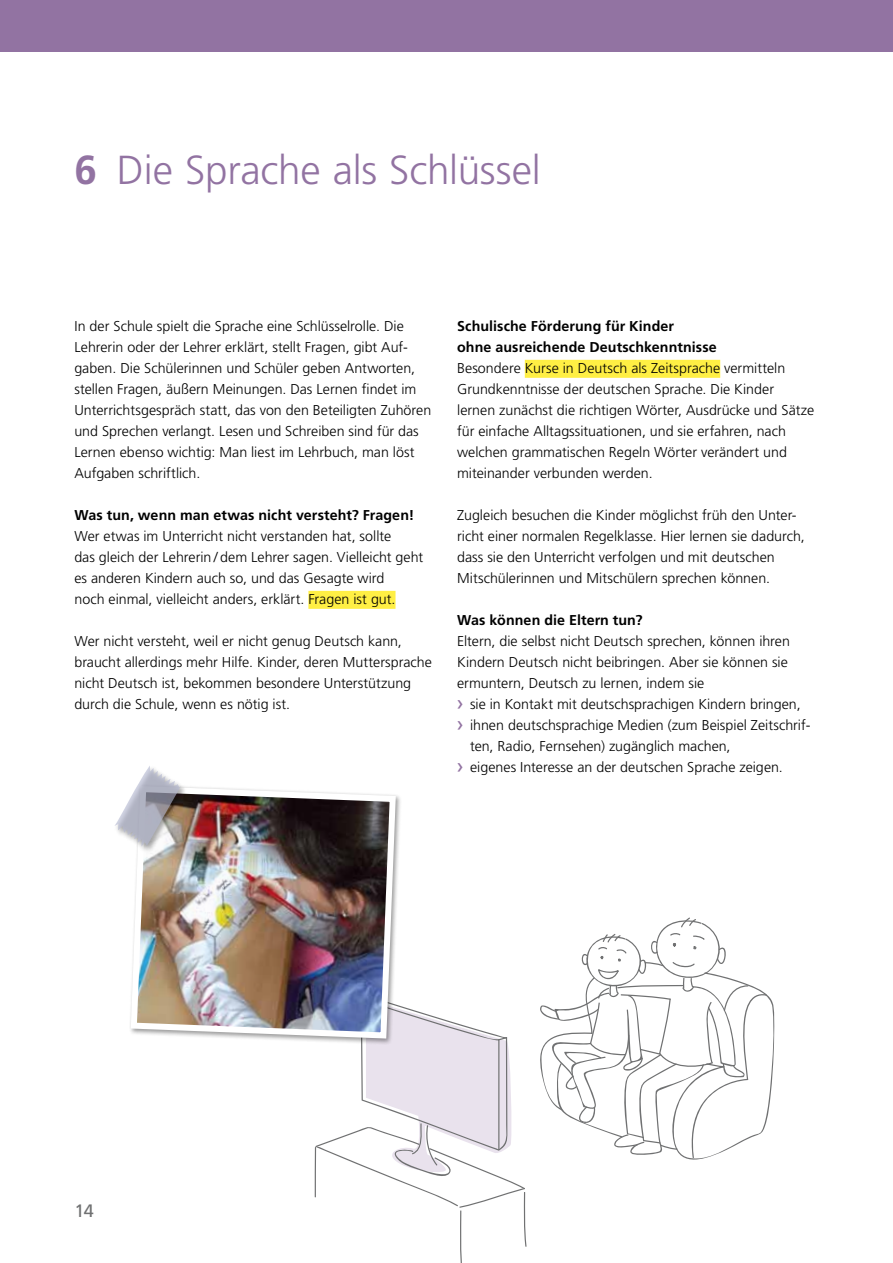
<style>
.page{position:relative;width:893px;height:1263px;background:#fff}
.page>*{position:absolute;margin:0;border:0;box-sizing:border-box;transform-origin:0 0}
.t1{font:300 40.5px "Frutiger LT Std";letter-spacing:-.005em;color:#9273a2}
.t2{font:18px "Frutiger LT Std";color:#707172}
.t3{font:300 14.25px/21px "Frutiger LT Std";color:#000}
.t4{font:700 14.25px/21px "Frutiger LT Std";letter-spacing:.005em;color:#000}
.s1{font-weight:700}
.s2{font-weight:400;font-size:21px;color:#9273a2}
</style>
<div class="page">
<svg style="left:315px;top:1006px;width:212px;height:257px"></svg>
<hr style="left:315px;top:1147px;width:1px;height:50px;background:#707172">
<div style="left:129px;top:784px;width:274px;height:261px;background:#000;opacity:.4"></div>
<img style="left:129px;top:784px;width:270px;height:258px">
<div style="left:114px;top:764px;width:74px;height:89px;background:#000;opacity:.33"></div>
<svg style="left:114px;top:765px;width:67px;height:81px"></svg>
<svg style="left:540px;top:917px;width:235px;height:243px"></svg>
<div style="left:308px;top:591px;width:87px;height:18px;background:#ffef44"></div>
<div style="left:525px;top:360px;width:195px;height:18px;background:#ffef44"></div>
<div style="left:0;top:0;width:893px;height:51px;background:#9273a2"></div>
<h1 class="t1" style="left:74px;top:147px;width:468px"><span class="s1">6</span> Die Sprache als Schlüssel</h1>
<p class="t3" style="left:74px;top:316px;width:358px">In der Schule spielt die Sprache eine Schlüsselrolle. Die Lehrerin oder der Lehrer erklärt, stellt Fragen, gibt Auf&shy;gaben. Die Schülerinnen und Schüler geben Antworten, stellen Fragen, äußern Meinungen. Das Lernen findet im Unterrichtsgespräch statt, das von den Beteiligten Zuhören und Sprechen verlangt. Lesen und Schreiben sind für das Lernen ebenso wichtig: Man liest im Lehrbuch, man löst Aufgaben schriftlich.</p>
<p class="t4" style="left:74px;top:505px;width:341px">Was tun, wenn man etwas nicht versteht? Fragen!</p>
<p class="t3" style="left:74px;top:526px;width:350px">Wer etwas im Unterricht nicht verstanden hat, sollte<br>das gleich der Lehrerin / dem Lehrer sagen. Vielleicht geht es anderen Kindern auch so, und das Gesagte wird<br>noch einmal, vielleicht anders, erklärt. Fragen ist gut.</p>
<p class="t3" style="left:74px;top:631px;width:359px">Wer nicht versteht, weil er nicht genug Deutsch kann, braucht allerdings mehr Hilfe. Kinder, deren Muttersprache nicht Deutsch ist, bekommen besondere Unterstützung durch die Schule, wenn es nötig ist.</p>
<p class="t4" style="left:457px;top:316px;width:261px">Schulische Förderung für Kinder<br>ohne ausreichende Deutschkenntnisse</p>
<p class="t3" style="left:457px;top:358px;width:359px">Besondere Kurse in Deutsch als Zeitsprache vermitteln Grundkenntnisse der deutschen Sprache. Die Kinder lernen zunächst die richtigen Wörter, Ausdrücke und Sätze für einfache Alltagssituationen, und sie erfahren, nach welchen grammatischen Regeln Wörter verändert und miteinander verbunden werden.</p>
<p class="t3" style="left:457px;top:505px;width:349px">Zugleich besuchen die Kinder möglichst früh den Unter&shy;richt einer normalen Regelklasse. Hier lernen sie dadurch, dass sie den Unterricht verfolgen und mit deutschen Mitschülerinnen und Mitschülern sprechen können.</p>
<p class="t4" style="left:457px;top:610px;width:187px">Was können die Eltern tun?</p>
<p class="t3" style="left:457px;top:631px;width:334px">Eltern, die selbst nicht Deutsch sprechen, können ihren</p>
<p class="t3" style="left:457px;top:652px;width:332px">Kindern Deutsch nicht beibringen. Aber sie können sie</p>
<p class="t3" style="left:457px;top:673px;width:249px">ermuntern, Deutsch zu lernen, indem sie</p>
<p class="t3" style="left:457px;top:694px;width:345px"><span class="s2">›</span> sie in Kontakt mit deutschsprachigen Kindern bringen,</p>
<p class="t3" style="left:457px;top:715px;width:355px"><span class="s2">›</span> ihnen deutschsprachige Medien (zum Beispiel Zeitschrif-</p>
<p class="t3" style="left:470px;top:736px;width:262px">ten, Radio, Fernsehen) zugänglich machen,</p>
<p class="t3" style="left:457px;top:757px;width:327px"><span class="s2">›</span> eigenes Interesse an der deutschen Sprache zeigen.</p>
<p class="t2" style="left:74px;top:1200px;width:21px">14</p>
</div>
